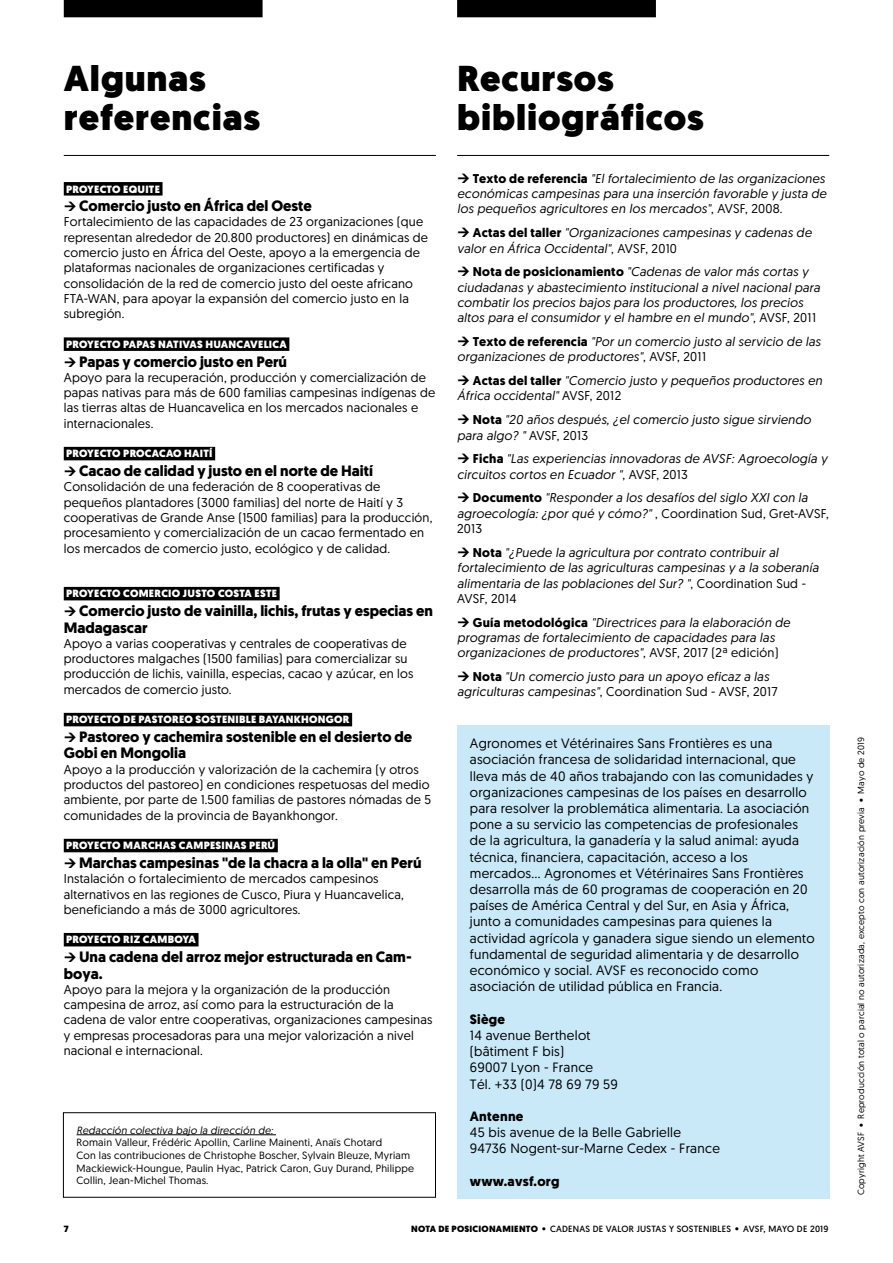
<style>
.page{position:relative;width:893px;height:1263px;background:#fff}
.page>*{position:absolute;margin:0;border:0;box-sizing:border-box;transform-origin:0 0}
.t1{font:900 36px/39px "Geomanist";letter-spacing:.025em;color:#000}
.ODD_Titre_2{font:700 15px/16.5px "Geomanist";color:#000}
.Texte_courant_2{font:13.5px/16.2px "Geomanist";letter-spacing:.02em;color:#000}
.Texte_courant_2-2{font:700 13.5px "Geomanist";letter-spacing:.02em;color:#000}
.Texte_courant_2-3{font:12.75px/15.3px "Geomanist";letter-spacing:.015em;color:#000}
.Texte_courant_2-4{font:italic 12.75px/15.3px "Geomanist";letter-spacing:.02em;color:#000}
.Texte_courant_2-5{font:10.5px/12.6px "Geomanist";letter-spacing:.02em;color:#000}
.Page{font:900 10.5px "Geomanist";letter-spacing:.025em;color:#fff}
.Texte_courant_2-6{font:9px "Geomanist";letter-spacing:.02em;color:#000}
.Folio{font:9px "Geomanist";letter-spacing:.025em;color:#000}
.Folio-2{font:900 9px "Geomanist";color:#000}
.s1{font-weight:700;font-style:normal}
.s2{font-style:normal}
.s3{font-style:italic}
.s4{font-weight:900}
</style>
<div class="page">
<div style="left:457px;top:725px;width:372px;height:473px;background:#c9e9f8"></div>
<div style="left:64px;top:0;width:199px;height:17px;background:#000"></div>
<div style="left:457px;top:0;width:199px;height:17px;background:#000"></div>
<hr style="left:64px;top:155px;width:372px;height:1px;background:#000">
<hr style="left:457px;top:155px;width:372px;height:1px;background:#000">
<div style="left:64px;top:182px;width:99px;height:14px;background:#000"></div>
<div style="left:64px;top:337px;width:225px;height:14px;background:#000"></div>
<div style="left:64px;top:447px;width:151px;height:13px;background:#000"></div>
<div style="left:64px;top:587px;width:216px;height:13px;background:#000"></div>
<div style="left:64px;top:713px;width:288px;height:13px;background:#000"></div>
<div style="left:64px;top:839px;width:214px;height:13px;background:#000"></div>
<div style="left:64px;top:933px;width:135px;height:13px;background:#000"></div>
<hr style="left:77px;top:1134px;width:199px;height:1px;background:#000">
<div style="left:63px;top:1112px;width:373px;height:85px;border:1px solid #000"></div>
<p class="t1" style="left:64px;top:59px;width:198px">Algunas referencias</p>
<p class="t1" style="left:457px;top:59px;width:248px">Recursos bibliográficos</p>
<p class="Texte_courant_2-4" style="left:457px;top:170px;width:371px;text-align:justify;text-indent:16px"><span class="s1">Texto de referencia</span> "El fortalecimiento de las organizaciones económicas campesinas para una inserción favorable y justa de los pequeños agricultores en los mercados"<span class="s2">, AVSF, 2008.</span></p>
<p class="Texte_courant_2-4" style="left:457px;top:225px;width:356px;text-indent:16px"><span class="s1">Actas del taller</span> "Organizaciones campesinas y cadenas de valor en África Occidental"<span class="s2">, AVSF, 2010</span></p>
<p class="Texte_courant_2-4" style="left:457px;top:264px;width:364px;text-indent:16px"><span class="s1">Nota de posicionamiento</span> "Cadenas de valor más cortas y ciudadanas y abastecimiento institucional a nivel nacional para combatir los precios bajos para los productores, los precios altos para el consumidor y el hambre en el mundo"<span class="s2">, AVSF, 2011</span></p>
<p class="Texte_courant_2-4" style="left:457px;top:334px;width:365px;text-indent:16px"><span class="s1">Texto de referencia</span> "Por un comercio justo al servicio de las organizaciones de productores"<span class="s2">, AVSF, 2011</span></p>
<p class="Texte_courant_2-4" style="left:457px;top:373px;width:367px;text-indent:16px"><span class="s1">Actas del taller</span> "Comercio justo y pequeños productores en<br>África occidental" <span class="s2">AVSF, 2012</span></p>
<p class="Texte_courant_2-4" style="left:457px;top:412px;width:355px;text-indent:16px"><span class="s1">Nota</span> "20 años después, ¿el comercio justo sigue sirviendo para algo? " <span class="s2">AVSF, 2013</span></p>
<p class="Texte_courant_2-4" style="left:457px;top:451px;width:372px;text-indent:16px"><span class="s1">Ficha</span> "Las experiencias innovadoras de AVSF: Agroecología y circuitos cortos en Ecuador "<span class="s2">, AVSF, 2013</span></p>
<p class="Texte_courant_2-4" style="left:457px;top:490px;width:373px;text-indent:16px"><span class="s1">Documento</span> "Responder a los desafíos del siglo XXI con la agroecología: ¿por qué y cómo?" <span class="s2">, Coordination Sud, Gret-AVSF,<br>2013</span></p>
<p class="Texte_courant_2-4" style="left:457px;top:544px;width:363px;text-indent:16px"><span class="s1">Nota</span> "¿Puede la agricultura por contrato contribuir al fortalecimiento de las agriculturas campesinas y a la soberanía alimentaria de las poblaciones del Sur? "<span class="s2">, Coordination Sud - AVSF, 2014</span></p>
<p class="Texte_courant_2-4" style="left:457px;top:614px;width:335px;text-indent:16px"><span class="s1">Guía metodológica</span> "Directrices para la elaboración de programas de fortalecimiento de capacidades para las organizaciones de productores"<span class="s2">, AVSF, 2017 (2ª edición)</span></p>
<p class="Texte_courant_2-4" style="left:457px;top:668px;width:322px;text-align:center"><span class="s1">Nota</span> "Un comercio justo para un apoyo eficaz a las agriculturas campesinas"<span class="s2">, Coordination Sud - AVSF, 2017</span></p>
<p class="Page" style="left:66px;top:182px;width:95px">PROYECTO EQUITE</p>
<p class="ODD_Titre_2" style="left:79px;top:198px;width:234px">Comercio justo en África del Oeste</p>
<p class="Texte_courant_2-3" style="left:64px;top:214px;width:366px">Fortalecimiento de las capacidades de 23 organizaciones (que representan alrededor de 20.800 productores) en dinámicas de comercio justo en África del Oeste, apoyo a la emergencia de plataformas nacionales de organizaciones certificadas y consolidación de la red de comercio justo del oeste africano FTA-WAN, para apoyar la expansión del comercio justo en la subregión.</p>
<p class="Page" style="left:66px;top:337px;width:222px">PROYECTO PAPAS NATIVAS HUANCAVELICA</p>
<p class="ODD_Titre_2" style="left:79px;top:353px;width:209px">Papas y comercio justo en Perú</p>
<p class="Texte_courant_2-3" style="left:64px;top:369px;width:373px">Apoyo para la recuperación, producción y comercialización de papas nativas para más de 600 familias campesinas indígenas de las tierras altas de Huancavelica en los mercados nacionales e internacionales.</p>
<p class="Page" style="left:66px;top:446px;width:148px">PROYECTO PROCACAO HAITÍ</p>
<p class="ODD_Titre_2" style="left:79px;top:462px;width:295px">Cacao de calidad y justo en el norte de Haití</p>
<p class="Texte_courant_2-3" style="left:64px;top:479px;width:370px">Consolidación de una federación de 8 cooperativas de pequeños plantadores (3000 familias) del norte de Haití y 3 cooperativas de Grande Anse (1500 familias) para la producción, procesamiento y comercialización de un cacao fermentado en los mercados de comercio justo, ecológico y de calidad.</p>
<p class="Page" style="left:66px;top:587px;width:212px">PROYECTO COMERCIO JUSTO COSTA ESTE</p>
<p class="ODD_Titre_2" style="left:64px;top:602px;width:371px;text-indent:15px">Comercio justo de vainilla, lichis, frutas y especias en<br>Madagascar</p>
<p class="Texte_courant_2-3" style="left:64px;top:635px;width:351px">Apoyo a varias cooperativas y centrales de cooperativas de productores malgaches (1500 familias) para comercializar su producción de lichis, vainilla, especias, cacao y azúcar, en los mercados de comercio justo.</p>
<p class="Page" style="left:66px;top:712px;width:285px">PROYECTO DE PASTOREO SOSTENIBLE BAYANKHONGOR</p>
<p class="ODD_Titre_2" style="left:64px;top:728px;width:350px;text-indent:15px">Pastoreo y cachemira sostenible en el desierto de<br>Gobi en Mongolia</p>
<p class="Texte_courant_2-3" style="left:64px;top:761px;width:369px">Apoyo a la producción y valorización de la cachemira (y otros productos del pastoreo) en condiciones respetuosas del medio ambiente, por parte de 1.500 familias de pastores nómadas de 5 comunidades de la provincia de Bayankhongor.</p>
<p class="Page" style="left:66px;top:838px;width:211px">PROYECTO MARCHAS CAMPESINAS PERÚ</p>
<p class="ODD_Titre_2" style="left:79px;top:854px;width:344px">Marchas campesinas "de la chacra a la olla" en Perú</p>
<p class="Texte_courant_2-3" style="left:64px;top:871px;width:342px">Instalación o fortalecimiento de mercados campesinos alternativos en las regiones de Cusco, Piura y Huancavelica, beneficiando a más de 3000 agricultores.</p>
<p class="Page" style="left:66px;top:933px;width:131px">PROYECTO RIZ CAMBOYA</p>
<p class="ODD_Titre_2" style="left:64px;top:948px;width:349px;text-indent:15px">Una cadena del arroz mejor estructurada en Cam&shy;boya.</p>
<p class="Texte_courant_2-3" style="left:64px;top:981px;width:370px">Apoyo para la mejora y la organización de la producción campesina de arroz, así como para la estructuración de la cadena de valor entre cooperativas, organizaciones campesinas y empresas procesadoras para una mejor valorización a nivel nacional e internacional.</p>
<p class="Texte_courant_2" style="left:470px;top:735px;width:346px">Agronomes et Vétérinaires Sans Frontières es una asociación francesa de solidaridad internacional, que lleva más de 40 años trabajando con las comunidades y organizaciones campesinas de los países en desarrollo para resolver la problemática alimentaria. La asociación pone a su servicio las competencias de profesionales de la agricultura, la ganadería y la salud animal: ayuda técnica, financiera, capacitación, acceso a los mercados... Agronomes et Vétérinaires Sans Frontières desarrolla más de 60 programas de cooperación en 20 países de América Central y del Sur, en Asia y África, junto a comunidades campesinas para quienes la actividad agrícola y ganadera sigue siendo un elemento fundamental de seguridad alimentaria y de desarrollo económico y social. AVSF es reconocido como asociación de utilidad pública en Francia.</p>
<p class="Texte_courant_2-2" style="left:470px;top:1010px;width:37px">Siège</p>
<p class="Texte_courant_2" style="left:470px;top:1027px;width:122px">14 avenue Berthelot</p>
<p class="Texte_courant_2" style="left:470px;top:1043px;width:96px">(bâtiment F bis)</p>
<p class="Texte_courant_2" style="left:470px;top:1059px;width:125px">69007 Lyon - France</p>
<p class="Texte_courant_2" style="left:470px;top:1075px;width:150px">Tél. +33 (0)4 78 69 79 59</p>
<p class="Texte_courant_2-2" style="left:470px;top:1107px;width:55px">Antenne</p>
<p class="Texte_courant_2" style="left:470px;top:1124px;width:213px">45 bis avenue de la Belle Gabrielle</p>
<p class="Texte_courant_2" style="left:470px;top:1140px;width:252px">94736 Nogent-sur-Marne Cedex - France</p>
<p class="Texte_courant_2-2" style="left:470px;top:1172px;width:91px">www.avsf.org</p>
<p class="Texte_courant_2-5" style="left:77px;top:1123px;width:307px"><span class="s3">Redacción colectiva bajo la dirección de:<br></span>Romain Valleur, Frédéric Apollin, Carline Mainenti, Anaïs Chotard</p>
<p class="Texte_courant_2-5" style="left:77px;top:1148px;width:339px">Con las contribuciones de Christophe Boscher, Sylvain Bleuze, Myriam<br>Mackiewick-Houngue, Paulin Hyac, Patrick Caron, Guy Durand, Philippe<br>Collin, Jean-Michel Thomas.</p>
<p class="Folio" style="left:411px;top:1223px;width:419px"><span class="s4">NOTA DE POSICIONAMIENTO •</span> CADENAS DE VALOR JUSTAS Y SOSTENIBLES <span class="s4">•</span> AVSF, MAYO DE 2019</p>
<p class="Folio-2" style="left:64px;top:1222px;width:6px">7</p>
<p class="Texte_courant_2-6" style="left:855px;top:1195px;width:460px;rotate:-90deg">Copyright AVSF • Reproducción total o parcial no autorizada, excepto con autorización previa • Mayo de 2019</p>
</div>
